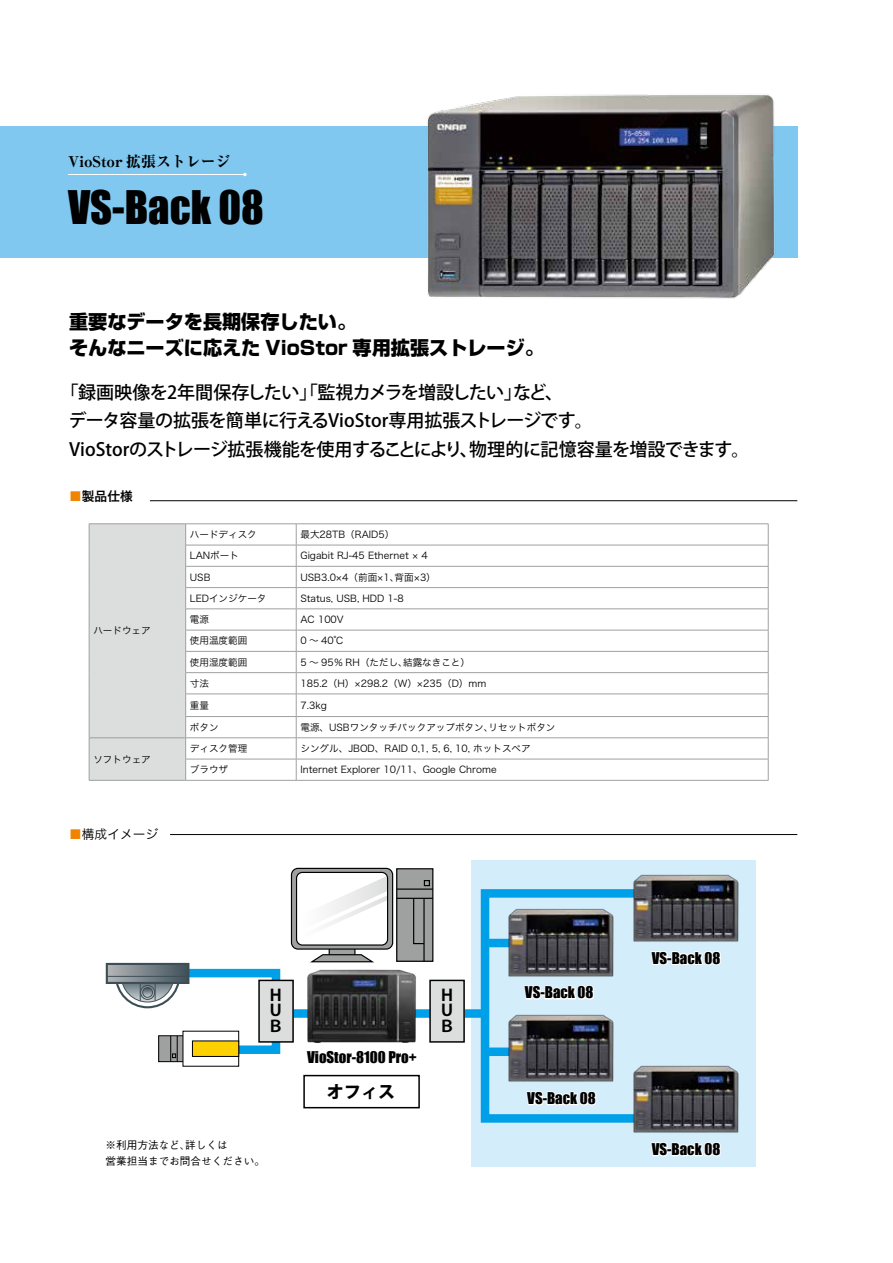
<style>
.page{position:relative;width:893px;height:1263px;background:#fff}
.page>*{position:absolute;margin:0;border:0;box-sizing:border-box;transform-origin:0 0}
.t1{font:42.45px "Impact";color:#000}
.t2{font:800 19.2px/25.5px "Shin Go Pro";color:#000}
.t3{font:500 18px/28.7px "Koz Go Pro";letter-spacing:-.03em;color:#000}
.t4{font:800 16.95px "Koz Go Pro";color:#000}
.t5{font:700 15.9px/15.9px "Koz Go Pro";color:#000;text-align:justify}
.t6{font:14.85px "Impact";color:#000}
.t7{font:800 14.85px "Ryumin Pro";color:#000}
.t8{font:12.75px "Hira Kaku Pro W3";color:#000}
.t9{font:12.75px "Hira Kaku Pro W6";color:#000}
.t10{font:500 10.65px/15.9px "Gothic BBB Pro";color:#000}
.t11{font:9.6px "Hira Kaku Pro W3";color:#000}
.s1{font-family:"Hira Kaku Pro W3";color:#f08300}
.s2{color:#f08300}
</style>
<div class="page">
<div style="left:0;top:126px;width:797px;height:132px;background:#80c8ef"></div>
<hr style="left:68px;top:174px;width:177px;height:1px;background:#fff">
<img style="left:427px;top:94px;width:348px;height:205px">
<hr style="left:185px;top:759px;width:111px;height:1px;background:#9fa0a0">
<hr style="left:296px;top:759px;width:472px;height:1px;background:#9fa0a0">
<hr style="left:186px;top:780px;width:110px;height:1px;background:#9fa0a0">
<hr style="left:296px;top:780px;width:472px;height:1px;background:#9fa0a0">
<hr style="left:89px;top:780px;width:97px;height:1px;background:#9fa0a0">
<hr style="left:89px;top:523px;width:97px;height:1px;background:#9fa0a0">
<hr style="left:186px;top:523px;width:110px;height:1px;background:#9fa0a0">
<hr style="left:296px;top:523px;width:472px;height:1px;background:#9fa0a0">
<hr style="left:185px;top:545px;width:111px;height:1px;background:#9fa0a0">
<hr style="left:296px;top:545px;width:472px;height:1px;background:#9fa0a0">
<hr style="left:185px;top:566px;width:111px;height:1px;background:#9fa0a0">
<hr style="left:296px;top:566px;width:472px;height:1px;background:#9fa0a0">
<hr style="left:185px;top:587px;width:111px;height:1px;background:#9fa0a0">
<hr style="left:296px;top:587px;width:472px;height:1px;background:#9fa0a0">
<hr style="left:185px;top:672px;width:111px;height:1px;background:#9fa0a0">
<hr style="left:296px;top:672px;width:472px;height:1px;background:#9fa0a0">
<hr style="left:185px;top:694px;width:111px;height:1px;background:#9fa0a0">
<hr style="left:296px;top:694px;width:472px;height:1px;background:#9fa0a0">
<hr style="left:185px;top:609px;width:111px;height:1px;background:#9fa0a0">
<hr style="left:296px;top:609px;width:472px;height:1px;background:#9fa0a0">
<hr style="left:185px;top:630px;width:111px;height:1px;background:#9fa0a0">
<hr style="left:296px;top:630px;width:472px;height:1px;background:#9fa0a0">
<hr style="left:185px;top:651px;width:111px;height:1px;background:#9fa0a0">
<div style="left:89px;top:524px;width:97px;height:256px;background:#dcdddd"></div>
<hr style="left:296px;top:651px;width:472px;height:1px;background:#9fa0a0">
<svg style="left:296px;top:524px;width:1px;height:256px"></svg>
<svg style="left:768px;top:524px;width:1px;height:256px"></svg>
<hr style="left:185px;top:716px;width:111px;height:1px;background:#9fa0a0">
<hr style="left:296px;top:716px;width:472px;height:1px;background:#9fa0a0">
<hr style="left:89px;top:737px;width:97px;height:1px;background:#9fa0a0">
<hr style="left:186px;top:737px;width:110px;height:1px;background:#9fa0a0">
<hr style="left:296px;top:737px;width:472px;height:1px;background:#9fa0a0">
<div style="left:471px;top:860px;width:285px;height:306px;background:#d3edfb"></div>
<svg style="left:305px;top:1074px;width:113px;height:1px"></svg>
<svg style="left:109px;top:966px;width:5px;height:15px"></svg>
<div style="left:106px;top:963px;width:83px;height:21px;border:2px solid #3d4e57"></div>
<hr style="left:107px;top:976px;width:81px;height:1px;background:#3d4e57">
<svg style="left:114px;top:964px;width:170px;height:98px"></svg>
<div style="left:329px;top:942px;width:26px;height:16px;background:#9fa0a0"></div>
<div style="left:329px;top:941px;width:26px;height:18px;border:1px solid #000"></div>
<svg style="left:310px;top:953px;width:64px;height:10px"></svg>
<div style="left:291px;top:868px;width:102px;height:81px;background:linear-gradient(to right,#9d9e9e,#9fa0a0);border-radius:7px"></div>
<div style="left:291px;top:868px;width:102px;height:82px;border:1px solid #000;border-radius:7px"></div>
<div style="left:297px;top:872px;width:91px;height:73px;background:#fff;border-radius:6px"></div>
<div style="left:397px;top:869px;width:36px;height:92px;background:#9fa0a0"></div>
<div style="left:396px;top:868px;width:37px;height:94px;border:1px solid #000"></div>
<hr style="left:397px;top:888px;width:36px;height:2px;background:#000">
<hr style="left:397px;top:898px;width:36px;height:1px;background:#000">
<hr style="left:423px;top:898px;width:2px;height:63px;background:#000">
<svg style="left:412px;top:897px;width:13px;height:48px"></svg>
<svg style="left:424px;top:880px;width:6px;height:6px"></svg>
<svg style="left:328px;top:877px;width:58px;height:49px"></svg>
<div style="left:296px;top:872px;width:92px;height:74px;border:1px solid #000;border-radius:6px"></div>
<div style="left:266px;top:1009px;width:219px;height:9px;background:#00a0e9"></div>
<img style="left:298px;top:969px;width:129px;height:74px">
<div style="left:303px;top:1075px;width:117px;height:33px;border:2px solid #000"></div>
<div style="left:430px;top:980px;width:34px;height:62px;background:#dcdddd"></div>
<div style="left:429px;top:980px;width:36px;height:63px;border:1px solid #000"></div>
<div style="left:259px;top:980px;width:34px;height:62px;background:#dcdddd"></div>
<div style="left:258px;top:980px;width:36px;height:63px;border:1px solid #000"></div>
<svg style="left:476px;top:889px;width:154px;height:234px"></svg>
<svg style="left:650px;top:1142px;width:71px;height:15px"></svg>
<img style="left:630px;top:1065px;width:109px;height:68px">
<svg style="left:650px;top:951px;width:71px;height:14px"></svg>
<img style="left:630px;top:874px;width:109px;height:68px">
<hr style="left:170px;top:834px;width:627px;height:1px;background:#000">
<hr style="left:150px;top:500px;width:647px;height:1px;background:#000">
<h3 class="t7" style="left:68px;top:150px;width:164px">VioStor 拡張ストレージ</h3>
<h1 class="t1" style="left:68px;top:174px;width:198px">VS-Back 08</h1>
<h2 class="t2" style="left:69px;top:307px;width:476px">重要なデータを長期保存したい。<br>そんなニーズに応えた VioStor 専用拡張ストレージ。</h2>
<h3 class="t3" style="left:68px;top:379px;width:683px;text-indent:-8px">「録画映像を2年間保存したい」「監視カメラを増設したい」など、<br>データ容量の拡張を簡単に行えるVioStor専用拡張ストレージです。<br>VioStorのストレージ拡張機能を使用することにより、物理的に記憶容量を増設できます。</h3>
<h3 class="t9" style="left:69px;top:485px;width:65px"><span class="s1">■</span>製品仕様</h3>
<p class="t11" style="left:93px;top:622px;width:59px">ハードウェア</p>
<p class="t11" style="left:93px;top:750px;width:59px">ソフトウェア</p>
<h3 class="t8" style="left:69px;top:823px;width:91px"><span class="s2">■</span>構成イメージ</h3>
<p class="t11" style="left:190px;top:526px;width:68px">ハードディスク</p>
<p class="t11" style="left:300px;top:526px;width:95px">最大28TB（RAID5）</p>
<p class="t11" style="left:190px;top:547px;width:51px">LANポート</p>
<p class="t11" style="left:300px;top:547px;width:129px">Gigabit RJ-45 Ethernet × 4</p>
<p class="t11" style="left:190px;top:568px;width:22px">USB</p>
<p class="t11" style="left:300px;top:568px;width:137px">USB3.0×4（前面×1、背面×3）</p>
<p class="t11" style="left:190px;top:590px;width:78px">LEDインジケータ</p>
<p class="t11" style="left:300px;top:590px;width:105px">Status, USB, HDD 1-8</p>
<p class="t11" style="left:190px;top:611px;width:21px">電源</p>
<p class="t11" style="left:300px;top:611px;width:45px">AC 100V</p>
<p class="t11" style="left:190px;top:632px;width:59px">使用温度範囲</p>
<p class="t11" style="left:300px;top:632px;width:44px">0 ～ 40℃</p>
<p class="t11" style="left:190px;top:653px;width:59px">使用湿度範囲</p>
<p class="t11" style="left:300px;top:653px;width:171px">5 ～ 95％ RH（ただし、結露なきこと）</p>
<p class="t11" style="left:190px;top:675px;width:21px">寸法</p>
<p class="t11" style="left:300px;top:675px;width:187px">185.2（H）×298.2（W）×235（D）mm</p>
<p class="t11" style="left:190px;top:697px;width:21px">重量</p>
<p class="t11" style="left:300px;top:697px;width:28px">7.3kg</p>
<p class="t11" style="left:190px;top:719px;width:30px">ボタン</p>
<p class="t11" style="left:300px;top:719px;width:256px">電源、USBワンタッチバックアップボタン、リセットボタン</p>
<p class="t11" style="left:190px;top:740px;width:59px">ディスク管理</p>
<p class="t11" style="left:300px;top:740px;width:232px">シングル、JBOD、RAID 0,1, 5, 6, 10, ホットスペア</p>
<p class="t11" style="left:190px;top:761px;width:40px">ブラウザ</p>
<p class="t11" style="left:300px;top:761px;width:198px">Internet Explorer 10/11、Google Chrome</p>
<h3 class="t5" style="left:268px;top:988px;width:14px">ＨＵＢ</h3>
<h3 class="t5" style="left:439px;top:988px;width:14px">ＨＵＢ</h3>
<h3 class="t6" style="left:307px;top:1045px;width:111px">VioStor-8100 Pro+</h3>
<h3 class="t6" style="left:525px;top:981px;width:70px">VS-Back 08</h3>
<h3 class="t4" style="left:327px;top:1080px;width:70px">オフィス</h3>
<h3 class="t6" style="left:527px;top:1087px;width:70px">VS-Back 08</h3>
<p class="t10" style="left:106px;top:1136px;width:161px">※利用方法など、詳しくは<br>営業担当までお問合せください。</p>
<h3 class="t6" style="left:652px;top:946px;width:70px">VS-Back 08</h3>
<h3 class="t6" style="left:652px;top:1138px;width:70px">VS-Back 08</h3>
</div>
